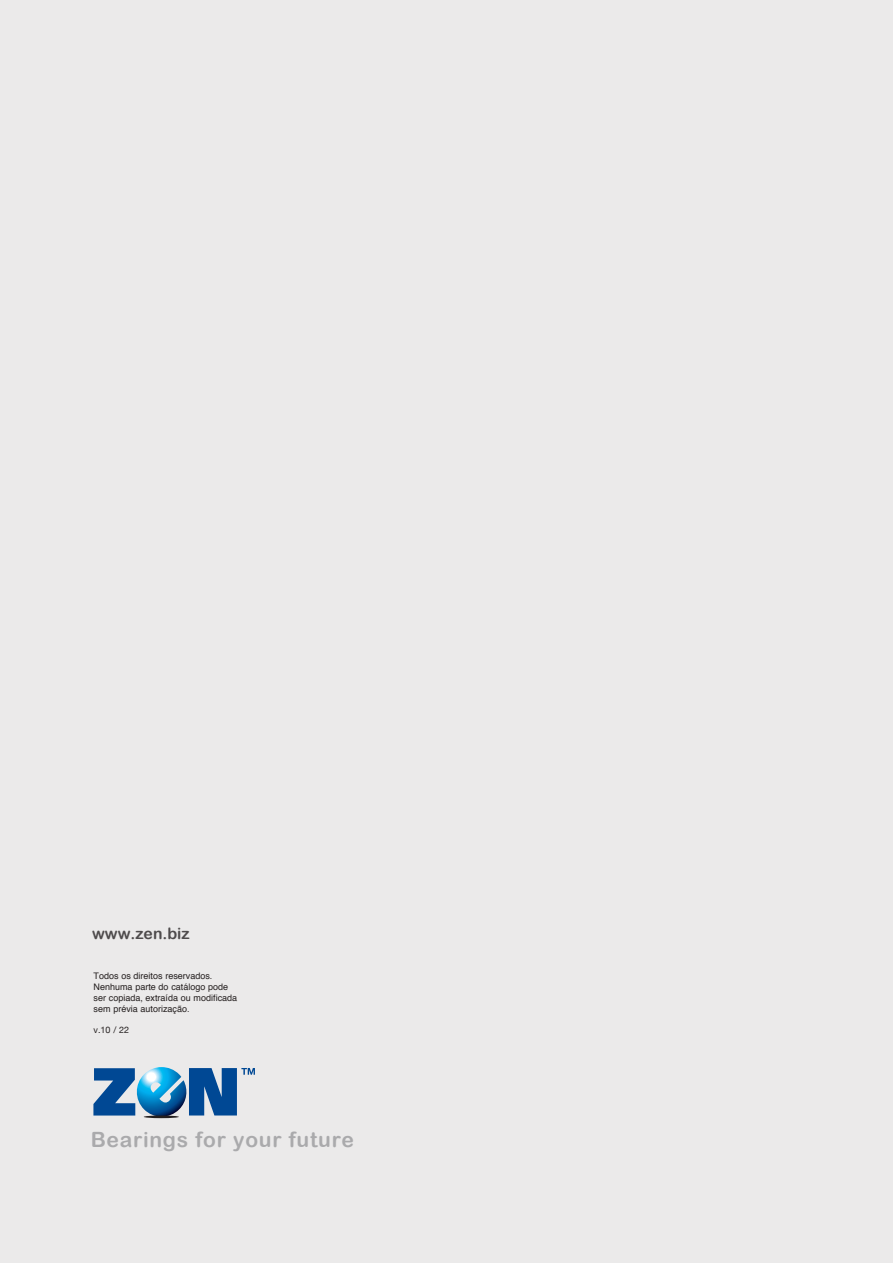
<style>
.page{position:relative;width:893px;height:1263px;background:#ebeaea}
.page>*{position:absolute;margin:0;border:0;box-sizing:border-box;transform-origin:0 0}
.t1{font:21px "Arial Rounded MT Bold";letter-spacing:.035em;color:#aaaaac}
.t2{font:15.75px "Arial Rounded MT Bold";color:#4e4b4c}
.t3{font:9px/10.8px "Helvetica";color:#241f1f}
.t4{font:9px "Helvetica Neue";color:#241f1f}
</style>
<div class="page">
<svg style="left:93px;top:1067px;width:162px;height:52px"></svg>
<h2 class="t2" style="left:92px;top:924px;width:99px">www.zen.biz</h2>
<p class="t3" style="left:94px;top:971px;width:145px">Todos os direitos reservados.<br>Nenhuma parte do catálogo pode ser copiada, extraída ou modificada sem prévia autorização.</p>
<p class="t4" style="left:94px;top:1023px;width:37px">v.10 / 22</p>
<h1 class="t1" style="left:91px;top:1127px;width:265px">Bearings for your future</h1>
</div>
